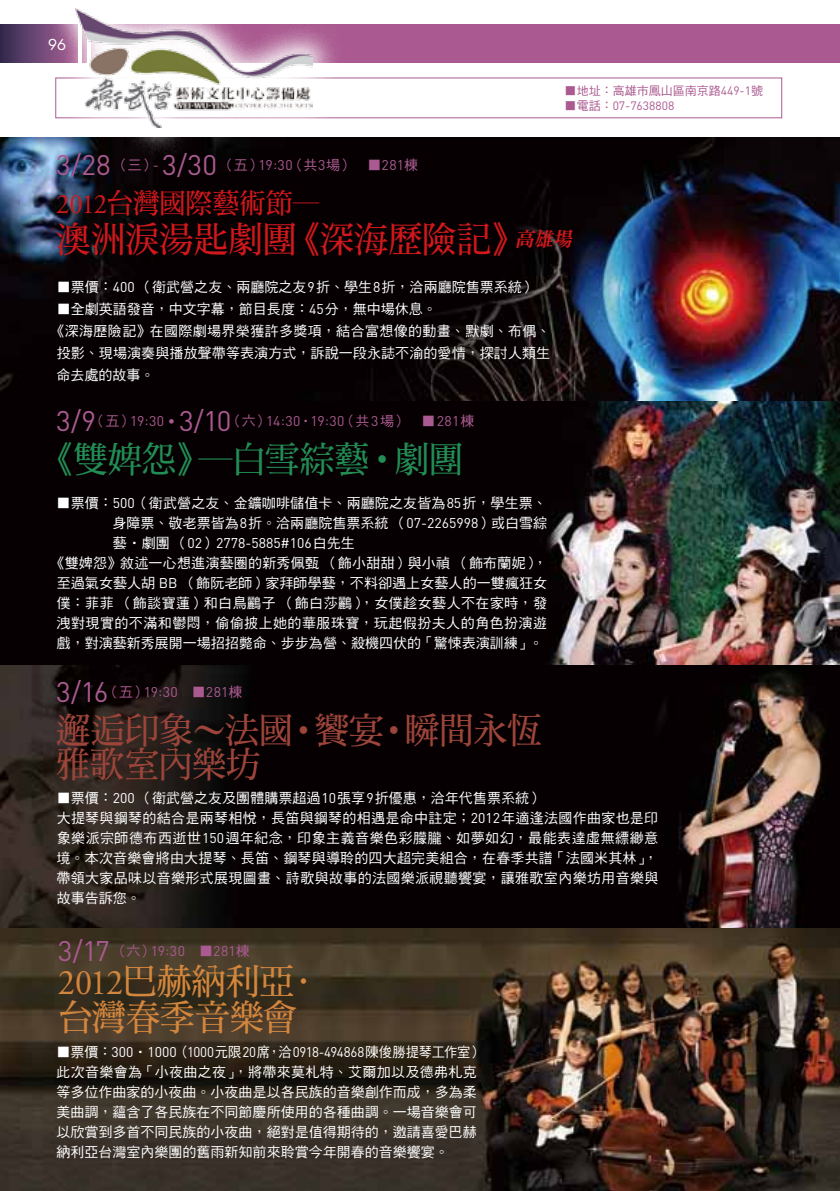
<style>
.page{position:relative;width:840px;height:1191px;background:#fff}
.page>*{position:absolute;margin:0;border:0;box-sizing:border-box;transform-origin:0 0}
.t1{font:36px/34px "DF Ming Std W7";letter-spacing:-.005em;color:#9d453a;scale:.95 1}
.t2{font:36px "DF Ming Std W7";color:#d1181c;scale:.95 1}
.t3{font:36px/36px "DF Ming Std W7";color:#d3863d;scale:.95 1}
.t4{font:36px "DF Ming Std W7";letter-spacing:-.005em;color:#228d54;scale:.95 1}
.t5{font:28px "DF Ming Std W7";letter-spacing:-.005em;color:#d1181c;scale:.95 1}
.t6{font:14.6px "Futura Std";color:#fff}
.t7{font:14px/20px "DF Hei Std W5";letter-spacing:.015em;color:#fff;text-align:right}
.t8{font:14px "DIN Pro";letter-spacing:.025em;color:#aa5a90}
.t9{font:14px "DIN Pro";color:#fff}
.t10{font:14px "DF Hei Std W5";color:#aa5a90}
.t11{font:12px "DF Hei Std W5";color:#aa5a90}
.t12{font:12px "DIN Pro";color:#aa5a90}
.s1{font-family:"DIN Pro"}
.s2{font-family:"DF Hei Std W5"}
.s3{font-family:"DIN Pro";font-size:28px}
.s4{font-family:"Adobe Garamond Pro"}
.s5{font-size:28px}
</style>
<div class="page">
<svg style="left:0;top:25px;width:46px;height:38px;background:#553b65"></svg>
<div style="left:92px;top:25px;width:747px;height:38px;background:#aa5a90"></div>
<img style="left:0;top:401px;width:839px;height:790px">
<img style="left:0;top:137px;width:839px;height:264px">
<div style="left:55px;top:78px;width:726px;height:40px;background:#fff;border:1px solid #aa5a90"></div>
<svg style="left:46px;top:8px;width:297px;height:149px"></svg>
<img style="left:76px;top:8px;width:236px;height:119px">
<p class="t6" style="left:48px;top:35px;width:20px">96</p>
<p class="t11" style="left:564px;top:84px;width:200px">■地址：高雄市鳳山區南京路<span class="s1">449-1</span>號</p>
<p class="t12" style="left:564px;top:97px;width:111px"><span class="s2">■電話：</span>07-7638808</p>
<p class="t10" style="left:56px;top:158px;width:363px"><span class="s3">3/28</span> （三）<span class="s1">-</span> <span class="s3">3/30</span> （五）<span class="s1">19:30</span>（共<span class="s1">3</span>場） ■<span class="s1">281</span>棟</p>
<h2 class="t5" style="left:56px;top:188px;width:278px"><span class="s4">2012</span>台灣國際藝術節―</h2>
<h1 class="t2" style="left:56px;top:219px;width:548px">澳洲淚湯匙劇團《深海歷險記》<sup>高雄場</sup></h1>
<p class="t7" style="left:57px;top:277px;width:480px">■票價：<span class="s1">400</span> （衛武營之友、兩廳院之友<span class="s1">9</span>折、學生<span class="s1">8</span>折，洽兩廳院售票系統）</p>
<p class="t7" style="left:57px;top:299px;width:381px">■全劇英語發音，中文字幕，節目長度：<span class="s1">45</span>分，無中場休息。</p>
<p class="t7" style="left:50px;top:320px;width:501px">《深海歷險記》在國際劇場界榮獲許多獎項，結合富想像的動畫、默劇、布偶、</p>
<p class="t7" style="left:57px;top:342px;width:495px">投影、現場演奏與播放聲帶等表演方式，訴說一段永誌不渝的愛情，探討人類生</p>
<p class="t7" style="left:56px;top:364px;width:99px">命去處的故事。</p>
<p class="t8" style="left:56px;top:412px;width:419px"><span class="s5">3/9</span><span class="s2">（五）</span>19:30 • <span class="s5">3/10</span><span class="s2">（六）</span>14:30<span class="s2">‧</span>19:30<span class="s2">（共</span>3<span class="s2">場） ■</span>281<span class="s2">棟</span></p>
<h1 class="t4" style="left:41px;top:439px;width:445px">《雙婢怨》―白雪綜藝‧劇團</h1>
<p class="t7" style="left:56px;top:493px;width:492px">■票價：<span class="s1">500</span>（衛武營之友、金鑛咖啡儲值卡、兩廳院之友皆為<span class="s1">85</span>折，學生票、身障票、敬老票皆為<span class="s1">8</span>折。洽兩廳院售票系統（<span class="s1">07-2265998</span>）或白雪綜</p>
<p class="t9" style="left:113px;top:533px;width:243px"><span class="s2">藝‧劇團（</span>02<span class="s2">）</span>2778-5885#106<span class="s2">白先生</span></p>
<p class="t7" style="left:50px;top:553px;width:498px;text-align:center">《雙婢怨》敘述一心想進演藝圈的新秀佩甄（飾小甜甜）與小禎（飾布蘭妮），至過氣女藝人胡 <span class="s1">BB</span> （飾阮老師）家拜師學藝，不料卻遇上女藝人的一雙瘋狂女僕：菲菲（飾談寶蓮）和白鳥鸝子（飾白莎鸝），女僕趁女藝人不在家時，發洩對現實的不滿和鬱悶，偷偷披上她的華服珠寶，玩起假扮夫人的角色扮演遊戲，對演藝新秀展開一場招招斃命、步步為營、殺機四伏的「驚悚表演訓練」。</p>
<p class="t8" style="left:56px;top:682px;width:188px"><span class="s5">3/16</span><span class="s2">（五）</span>19:30 <span class="s2">■</span>281<span class="s2">棟</span></p>
<h1 class="t1" style="left:56px;top:712px;width:512px">邂逅印象～法國‧饗宴‧瞬間永恆雅歌室內樂坊</h1>
<p class="t7" style="left:56px;top:788px;width:603px;text-align:left">■票價：<span class="s1">200</span> （衛武營之友及團體購票超過<span class="s1">10</span>張享<span class="s1">9</span>折優惠，洽年代售票系統）<br>大提琴與鋼琴的結合是兩琴相悅，長笛與鋼琴的相遇是命中註定；<span class="s1">2012</span>年適逢法國作曲家也是印象樂派宗師德布西逝世<span class="s1">150</span>週年紀念，印象主義音樂色彩朦朧、如夢如幻，最能表達虛無縹緲意境。本次音樂會將由大提琴、長笛、鋼琴與導聆的四大超完美組合，在春季共譜「法國米其林」，帶領大家品味以音樂形式展現圖畫、詩歌與故事的法國樂派視聽饗宴，讓雅歌室內樂坊用音樂與故事告訴您。</p>
<p class="t8" style="left:58px;top:941px;width:193px"><span class="s5">3/17</span> <span class="s2">（六）</span>19:30 <span class="s2">■</span>281<span class="s2">棟</span></p>
<h1 class="t3" style="left:58px;top:962px;width:278px"><span class="s4">2012</span>巴赫納利亞．台灣春季音樂會</h1>
<p class="t9" style="left:56px;top:1042px;width:427px"><span class="s2">■票價：</span>300<span class="s2">‧</span>1000<span class="s2">（</span>1000<span class="s2">元限</span>20<span class="s2">席，洽</span>0918-494868<span class="s2">陳俊勝提琴工作室）</span></p>
<p class="t7" style="left:56px;top:1061px;width:422px;text-align:justify">此次音樂會為「小夜曲之夜」，將帶來莫札特、艾爾加以及德弗札克等多位作曲家的小夜曲。小夜曲是以各民族的音樂創作而成，多為柔美曲調，蘊含了各民族在不同節慶所使用的各種曲調。一場音樂會可以欣賞到多首不同民族的小夜曲，絕對是值得期待的，邀請喜愛巴赫納利亞台灣室內樂團的舊雨新知前來聆賞今年開春的音樂饗宴。</p>
</div>
